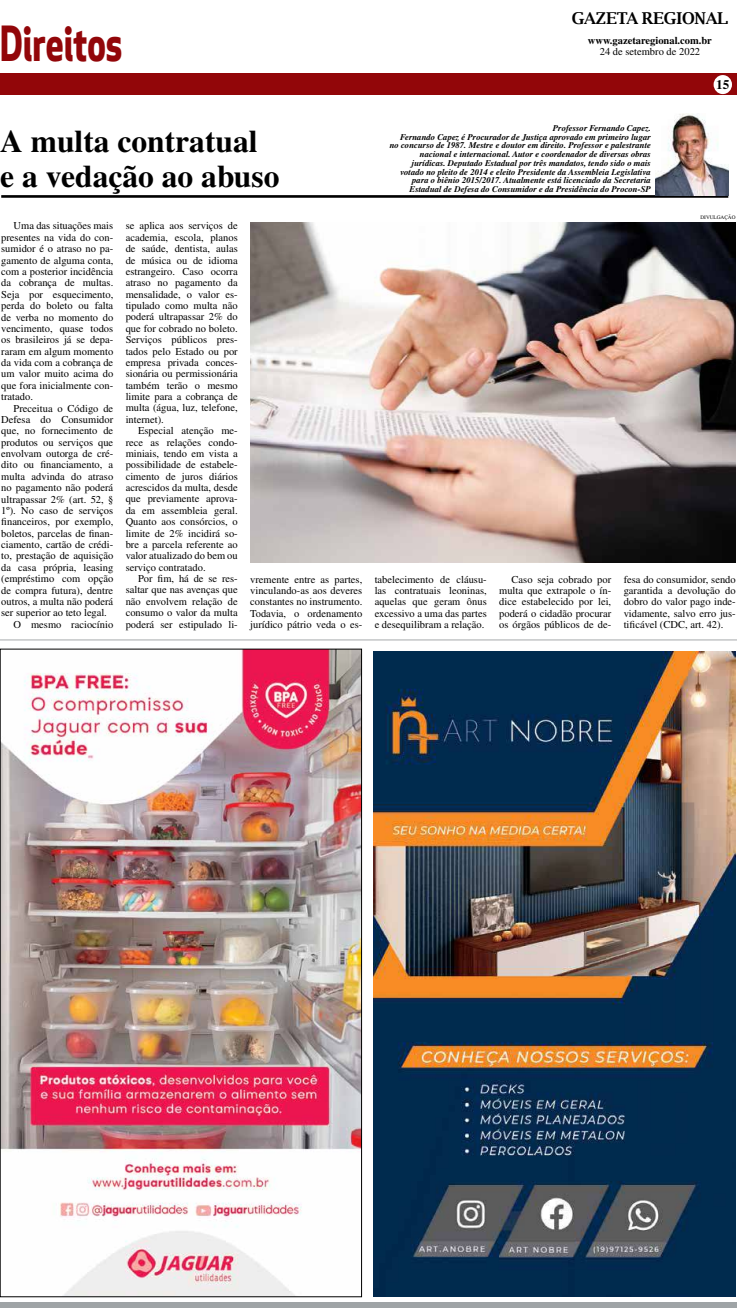
<style>
.page{position:relative;width:737px;height:1308px;background:#fff}
.page>*{position:absolute;margin:0;border:0;box-sizing:border-box;transform-origin:0 0}
.t1{font:700 47.25px "Apex New";color:#920609;scale:.75 1}
.t2{font:700 31.5px/35px "Times";color:#000}
.t3{font:700 16.36px "Luxi Serif";letter-spacing:-.02em;color:#000}
.t4{font:700 13.12px "Times";color:#000}
.t5{font:10.5px/11.4px "Times";color:#000;text-align:justify}
.t6{font:700 10.5px "Times";color:#000}
.t7{font:italic 700 8.75px/8.8px "Times";color:#000;text-align:right}
.t8{font:5.25px "Times";color:#000}
</style>
<div class="page">
<div style="left:0;top:1302px;width:737px;height:5px;background:#9fa4a6"></div>
<div style="left:0;top:73px;width:737px;height:22px;background:#920609"></div>
<div style="left:713px;top:75px;width:19px;height:19px;background:#fff;border-radius:50%"></div>
<hr style="left:0;top:639px;width:737px;height:1px;background:#a7a9ac">
<hr style="left:1px;top:195px;width:727px;height:3px;background:#000">
<img style="left:655px;top:114px;width:73px;height:81px">
<img style="left:373px;top:651px;width:363px;height:645px">
<img style="left:250px;top:222px;width:485px;height:341px">
<img style="left:2px;top:650px;width:358px;height:644px">
<h1 class="t1" style="left:0;top:16px;width:165px">Direitos</h1>
<h2 class="t2" style="left:0;top:123px;width:281px">A multa contratual e a vedação ao abuso</h2>
<h3 class="t3" style="left:572px;top:8px;width:158px">GAZETA REGIONAL</h3>
<p class="t6" style="left:588px;top:34px;width:125px">www.gazetaregional.com.br</p>
<p class="t5" style="left:600px;top:46px;width:102px">24 de setembro de 2022</p>
<p class="t4" style="left:716px;top:77px;width:15px">15</p>
<p class="t7" style="left:389px;top:123px;width:263px">Professor Fernando Capez.<br>Fernando Capez é Procurador de Justiça aprovado em primeiro lugar no concurso de 1987. Mestre e doutor em direito. Professor e palestrante nacional e internacional. Autor e coordenador de diversas obras jurídicas. Deputado Estadual por três mandatos, tendo sido o mais votado no pleito de 2014 e eleito Presidente da Assembleia Legislativa para o biênio 2015/2017. Atualmente está licenciado da Secretaria Estadual de Defesa do Consumidor e da Presidência do Procon-SP</p>
<p class="t8" style="left:700px;top:214px;width:36px">DIVULGAÇÃO</p>
<p class="t5" style="left:1px;top:220px;width:114px;text-indent:12px">Uma das situações mais presentes na vida do con&shy;sumidor é o atraso no pa&shy;gamento de alguma conta, com a posterior incidência da cobrança de multas.<br>Seja por esquecimento, perda do boleto ou falta de verba no momento do vencimento, quase todos os brasileiros já se depa&shy;raram em algum momento da vida com a cobrança de um valor muito acima do que fora inicialmente con&shy;tratado.</p>
<p class="t5" style="left:14px;top:402px;width:101px">Preceitua o Código de</p>
<p class="t5" style="left:1px;top:413px;width:114px">Defesa do Consumidor</p>
<p class="t5" style="left:1px;top:425px;width:114px">que, no fornecimento de</p>
<p class="t5" style="left:1px;top:436px;width:114px">produtos ou serviços que</p>
<p class="t5" style="left:1px;top:448px;width:114px">envolvam outorga de cré-</p>
<p class="t5" style="left:1px;top:459px;width:114px">dito ou financiamento, a</p>
<p class="t5" style="left:1px;top:470px;width:114px">multa advinda do atraso</p>
<p class="t5" style="left:1px;top:482px;width:114px">no pagamento não poderá</p>
<p class="t5" style="left:1px;top:493px;width:114px">ultrapassar 2% (art. 52, §</p>
<p class="t5" style="left:1px;top:504px;width:114px">1º). No caso de serviços</p>
<p class="t5" style="left:1px;top:516px;width:114px">financeiros, por exemplo,</p>
<p class="t5" style="left:1px;top:527px;width:114px">boletos, parcelas de finan-</p>
<p class="t5" style="left:1px;top:538px;width:114px">ciamento, cartão de crédi-</p>
<p class="t5" style="left:1px;top:550px;width:114px">to, prestação de aquisição</p>
<p class="t5" style="left:1px;top:561px;width:114px">da casa própria, leasing</p>
<p class="t5" style="left:1px;top:573px;width:114px">(empréstimo com opção</p>
<p class="t5" style="left:1px;top:584px;width:114px">de compra futura), dentre</p>
<p class="t5" style="left:1px;top:595px;width:114px">outros, a multa não poderá</p>
<p class="t5" style="left:1px;top:607px;width:107px">ser superior ao teto legal.</p>
<p class="t5" style="left:14px;top:618px;width:101px">O mesmo raciocínio</p>
<p class="t5" style="left:126px;top:220px;width:114px">se aplica aos serviços de academia, escola, planos de saúde, dentista, aulas de música ou de idioma estrangeiro. Caso ocorra atraso no pagamento da mensalidade, o valor es&shy;tipulado como multa não poderá ultrapassar 2% do que for cobrado no boleto.<br>Serviços públicos pres&shy;tados pelo Estado ou por empresa privada conces&shy;sionária ou permissionária também terão o mesmo limite para a cobrança de multa (água, luz, telefone, internet).</p>
<p class="t5" style="left:126px;top:425px;width:114px;text-indent:12px">Especial atenção me&shy;rece as relações condo&shy;miniais, tendo em vista a possibilidade de estabele&shy;cimento de juros diários acrescidos da multa, desde que previamente aprova&shy;da em assembleia geral.<br>Quanto aos consórcios, o limite de 2% incidirá so&shy;bre a parcela referente ao valor atualizado do bem ou serviço contratado.</p>
<p class="t5" style="left:126px;top:572px;width:114px;text-indent:12px">Por fim, há de se res&shy;saltar que nas avenças que não envolvem relação de consumo o valor da multa poderá ser estipulado li-</p>
<p class="t5" style="left:250px;top:573px;width:114px">vremente entre as partes, vinculando-as aos deveres constantes no instrumento.<br>Todavia, o ordenamento jurídico pátrio veda o es-</p>
<p class="t5" style="left:375px;top:573px;width:114px">tabelecimento de cláusu&shy;las contratuais leoninas, aquelas que geram ônus excessivo a uma das partes e desequilibram a relação.</p>
<p class="t5" style="left:499px;top:573px;width:114px;text-indent:12px">Caso seja cobrado por multa que extrapole o ín&shy;dice estabelecido por lei, poderá o cidadão procurar os órgãos públicos de de-</p>
<p class="t5" style="left:623px;top:573px;width:114px">fesa do consumidor, sendo garantida a devolução do dobro do valor pago inde&shy;vidamente, salvo erro jus&shy;tificável (CDC, art. 42).</p>
</div>
